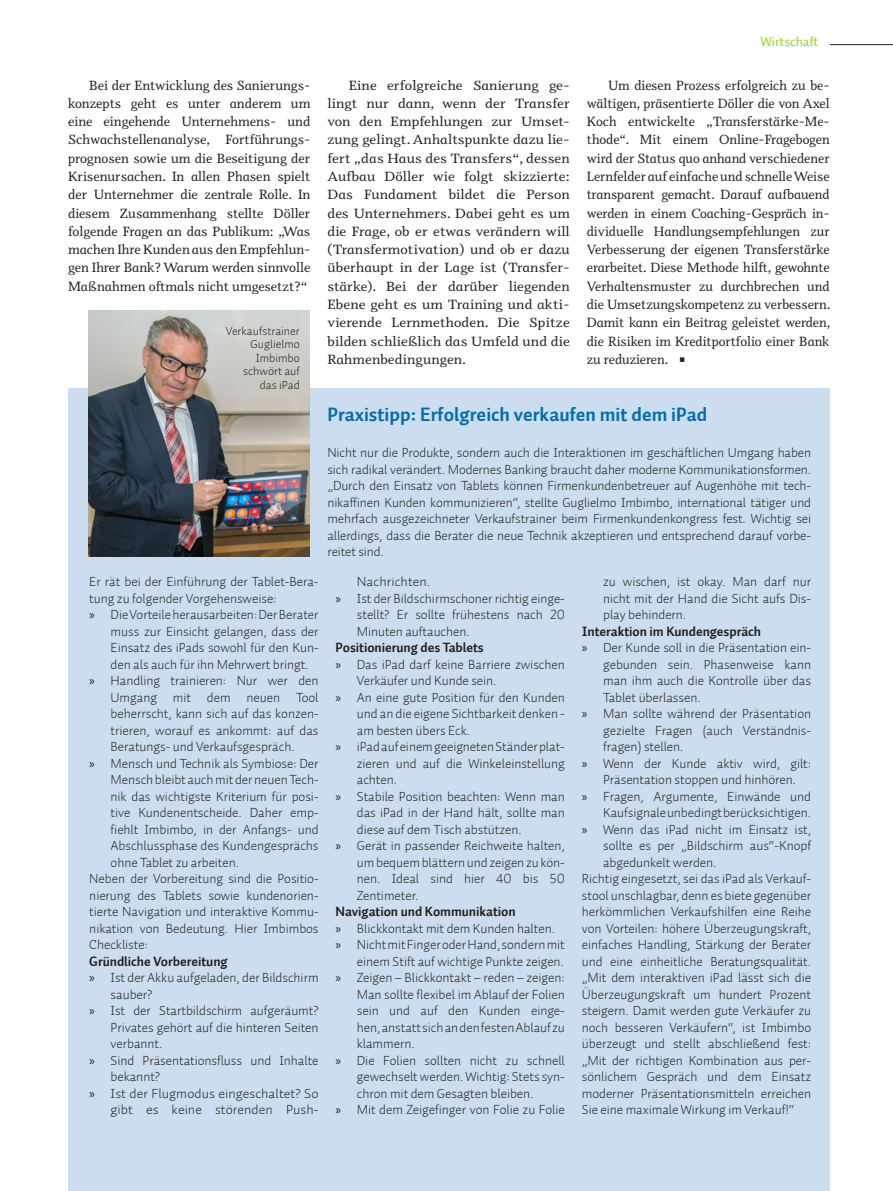
<style>
.page{position:relative;width:893px;height:1191px;background:#fff}
.page>*{position:absolute;margin:0;border:0;box-sizing:border-box;transform-origin:0 0}
.Kasten_Überschrift_s{font:19.5px "Auto 1 Bold LF";color:#006daa}
.Kasten_Fließtext_sch{font:13.5px/16.5px "Auto 1 Light LF";letter-spacing:-.005em;color:#231f20;text-align:justify}
.Fließtext{font:13.5px/18.3px "Odile";color:#231f20;text-align:justify;scale:.96 1}
.Fließtext-2{font:13.5px/18.3px "Odile";color:#231f20;text-align:justify;scale:1.04 1}
.Fließtext-3{font:13.5px/18.3px "Odile";color:#231f20;text-align:justify}
.Kasten_Fließtext_sch-2{font:13.5px "Auto 1 Bold LF";letter-spacing:-.005em;color:#231f20}
.Kasten_Fließtext_sch-3{font:13.5px/16.5px "Auto 1 Light LF";letter-spacing:-.005em;color:#231f20;text-align:right;scale:1.04 1}
.t1{font:13.5px "Auto 1";color:#93d41f}
.Bildunterschrift{font:12px/13.5px "Auto 1 Light LF";color:#231f20;text-align:right}
.s1{font-family:"Myriad Pro"}
</style>
<div class="page">
<hr style="left:830px;top:44px;width:63px;height:1px;background:#231f20">
<div style="left:68px;top:388px;width:761px;height:803px;background:#cbddee"></div>
<img style="left:89px;top:310px;width:221px;height:246px">
<p class="t1" style="left:760px;top:33px;width:60px">Wirtschaft</p>
<p class="Fließtext-3" style="left:68px;top:75px;width:244px;text-indent:21px">Bei der Entwicklung des Sanierungs&shy;konzepts geht es unter anderem um eine eingehende Unternehmens- und Schwachstellenanalyse, Fortführungs&shy;prognosen sowie um die Beseitigung der Krisenursachen. In allen Phasen spielt der Unternehmer die zentrale Rolle. In diesem Zusammenhang stellte Döller folgende Fragen an das Publikum: „Was machen Ihre Kunden aus den Empfehlun&shy;gen Ihrer Bank? Warum werden sinnvolle Maßnahmen oftmals nicht umgesetzt?“</p>
<p class="Fließtext-2" style="left:327px;top:75px;width:235px;text-indent:21px">Eine erfolgreiche Sanierung ge&shy;lingt nur dann, wenn der Transfer von den Empfehlungen zur Umset&shy;zung gelingt. Anhaltspunkte dazu lie&shy;fert „das Haus des Transfers“, dessen Aufbau Döller wie folgt skizzierte:<br>Das Fundament bildet die Person des Unternehmers. Dabei geht es um die Frage, ob er etwas verändern will (Transfermotivation) und ob er dazu überhaupt in der Lage ist (Transfer&shy;stärke). Bei der darüber liegenden Ebene geht es um Training und akti&shy;vierende Lernmethoden. Die Spitze bilden schließlich das Umfeld und die Rahmenbedingungen.</p>
<p class="Fließtext" style="left:587px;top:75px;width:255px;text-indent:21px">Um diesen Prozess erfolgreich zu be&shy;wältigen, präsentierte Döller die von Axel Koch entwickelte „Transferstärke-Me&shy;thode“. Mit einem Online-Fragebogen wird der Status quo anhand verschiedener Lernfelder auf einfache und schnelle Weise transparent gemacht. Darauf aufbauend werden in einem Coaching-Gespräch in&shy;dividuelle Handlungsempfehlungen zur Verbesserung der eigenen Transferstärke erarbeitet. Diese Methode hilft, gewohnte Verhaltensmuster zu durchbrechen und die Umsetzungskompetenz zu verbessern.<br>Damit kann ein Beitrag geleistet werden, die Risiken im Kreditportfolio einer Bank zu reduzieren.</p>
<p class="Bildunterschrift" style="left:226px;top:324px;width:76px">Verkaufstrainer<br>Guglielmo<br>Imbimbo schwört auf das iPad</p>
<p class="Kasten_Überschrift_s" style="left:327px;top:402px;width:381px">Praxistipp: Erfolgreich verkaufen mit dem iPad</p>
<p class="Kasten_Fließtext_sch" style="left:89px;top:573px;width:231px">Er rät bei der Einführung der Tablet-Bera&shy;tung zu folgender Vorgehensweise:</p>
<p class="Kasten_Fließtext_sch" style="left:111px;top:606px;width:210px;text-indent:-21px"><span class="s1">»</span> Die Vorteile herausarbeiten: Der Berater muss zur Einsicht gelangen, dass der Einsatz des iPads sowohl für den Kun&shy;den als auch für ihn Mehrwert bringt.</p>
<p class="Kasten_Fließtext_sch" style="left:111px;top:672px;width:209px;text-indent:-21px"><span class="s1">»</span> Handling trainieren: Nur wer den Umgang mit dem neuen Tool beherrscht, kann sich auf das konzen&shy;trieren, worauf es ankommt: auf das Beratungs- und Verkaufsgespräch.</p>
<p class="Kasten_Fließtext_sch" style="left:111px;top:755px;width:210px;text-indent:-21px"><span class="s1">»</span> Mensch und Technik als Symbiose: Der Mensch bleibt auch mit der neuen Tech&shy;nik das wichtigste Kriterium für posi&shy;tive Kundenentscheide. Daher emp&shy;fiehlt Imbimbo, in der Anfangs- und Abschlussphase des Kundengesprächs ohne Tablet zu arbeiten.</p>
<p class="Kasten_Fließtext_sch" style="left:89px;top:870px;width:231px">Neben der Vorbereitung sind die Positio&shy;nierung des Tablets sowie kundenorien&shy;tierte Navigation und interaktive Kommu&shy;nikation von Bedeutung. Hier Imbimbos Checkliste:</p>
<p class="Kasten_Fließtext_sch-2" style="left:89px;top:952px;width:140px">Gründliche Vorbereitung</p>
<p class="Kasten_Fließtext_sch" style="left:111px;top:969px;width:210px;text-indent:-21px"><span class="s1">»</span> Ist der Akku aufgeladen, der Bildschirm sauber?</p>
<p class="Kasten_Fließtext_sch" style="left:111px;top:1002px;width:209px;text-indent:-21px"><span class="s1">»</span> Ist der Startbildschirm aufgeräumt?<br>Privates gehört auf die hinteren Seiten verbannt.</p>
<p class="Kasten_Fließtext_sch" style="left:111px;top:1052px;width:209px;text-indent:-21px"><span class="s1">»</span> Sind Präsentationsfluss und Inhalte bekannt?</p>
<p class="Kasten_Fließtext_sch-3" style="left:89px;top:1085px;width:222px"><span class="s1">»</span> Ist der Flugmodus eingeschaltet? So gibt es keine störenden Push-</p>
<p class="Kasten_Fließtext_sch" style="left:327px;top:444px;width:485px">Nicht nur die Produkte, sondern auch die Interaktionen im geschäftlichen Umgang haben sich radikal verändert. Modernes Banking braucht daher moderne Kommunikationsformen. „Durch den Einsatz von Tablets können Firmenkundenbetreuer auf Augenhöhe mit tech&shy;nikaffinen Kunden kommunizieren“, stellte Guglielmo Imbimbo, international tätiger und mehrfach ausgezeichneter Verkaufstrainer beim Firmenkundenkongress fest. Wichtig sei allerdings, dass die Berater die neue Technik akzeptieren und entsprechend darauf vorbe&shy;reitet sind.</p>
<p class="Kasten_Fließtext_sch-3" style="left:357px;top:573px;width:72px">Nachrichten.</p>
<p class="Kasten_Fließtext_sch" style="left:357px;top:590px;width:210px;text-indent:-21px"><span class="s1">»</span> Ist der Bildschirmschoner richtig einge&shy;stellt? Er sollte frühestens nach 20<br>Minuten auftauchen.</p>
<p class="Kasten_Fließtext_sch-2" style="left:336px;top:639px;width:150px">Positionierung des Tablets</p>
<p class="Kasten_Fließtext_sch" style="left:357px;top:656px;width:209px;text-indent:-21px"><span class="s1">»</span> Das iPad darf keine Barriere zwischen<br>Verkäufer und Kunde sein.</p>
<p class="Kasten_Fließtext_sch" style="left:357px;top:689px;width:210px;text-indent:-21px"><span class="s1">»</span> An eine gute Position für den Kunden und an die eigene Sichtbarkeit denken - am besten übers Eck.</p>
<p class="Kasten_Fließtext_sch" style="left:357px;top:738px;width:210px;text-indent:-21px"><span class="s1">»</span> iPad auf einem geeigneten Ständer plat&shy;zieren und auf die Winkeleinstellung achten.</p>
<p class="Kasten_Fließtext_sch" style="left:357px;top:788px;width:210px;text-indent:-21px"><span class="s1">»</span> Stabile Position beachten: Wenn man das iPad in der Hand hält, sollte man diese auf dem Tisch abstützen.</p>
<p class="Kasten_Fließtext_sch" style="left:357px;top:837px;width:210px;text-indent:-21px"><span class="s1">»</span> Gerät in passender Reichweite halten, um bequem blättern und zeigen zu kön&shy;nen. Ideal sind hier 40 bis 50<br>Zentimeter.</p>
<p class="Kasten_Fließtext_sch-2" style="left:336px;top:903px;width:182px">Navigation und Kommunikation</p>
<p class="Kasten_Fließtext_sch" style="left:336px;top:920px;width:221px"><span class="s1">»</span> Blickkontakt mit dem Kunden halten.</p>
<p class="Kasten_Fließtext_sch" style="left:336px;top:936px;width:231px;text-align:right"><span class="s1">»</span> Nicht mit Finger oder Hand, sondern mit einem Stift auf wichtige Punkte zeigen.</p>
<p class="Kasten_Fließtext_sch" style="left:357px;top:969px;width:209px;text-indent:-21px"><span class="s1">»</span> Zeigen – Blickkontakt – reden – zeigen:<br>Man sollte flexibel im Ablauf der Folien sein und auf den Kunden einge&shy;hen, anstatt sich an den festen Ablauf zu klammern.</p>
<p class="Kasten_Fließtext_sch" style="left:357px;top:1052px;width:210px;text-indent:-21px"><span class="s1">»</span> Die Folien sollten nicht zu schnell gewechselt werden. Wichtig: Stets syn&shy;chron mit dem Gesagten bleiben.</p>
<p class="Kasten_Fließtext_sch" style="left:336px;top:1101px;width:231px"><span class="s1">»</span> Mit dem Zeigefinger von Folie zu Folie</p>
<p class="Kasten_Fließtext_sch" style="left:603px;top:573px;width:209px">zu wischen, ist okay. Man darf nur nicht mit der Hand die Sicht aufs Dis&shy;play behindern.</p>
<p class="Kasten_Fließtext_sch-2" style="left:582px;top:622px;width:181px">Interaktion im Kundengespräch</p>
<p class="Kasten_Fließtext_sch" style="left:603px;top:639px;width:210px;text-indent:-21px"><span class="s1">»</span> Der Kunde soll in die Präsentation ein&shy;gebunden sein. Phasenweise kann man ihm auch die Kontrolle über das Tablet überlassen.</p>
<p class="Kasten_Fließtext_sch" style="left:603px;top:705px;width:209px;text-indent:-21px"><span class="s1">»</span> Man sollte während der Präsentation gezielte Fragen (auch Verständnis&shy;fragen) stellen.</p>
<p class="Kasten_Fließtext_sch" style="left:582px;top:755px;width:231px;text-align:center"><span class="s1">»</span> Wenn der Kunde aktiv wird, gilt:<br>Präsentation stoppen und hinhören.</p>
<p class="Kasten_Fließtext_sch" style="left:582px;top:788px;width:231px;text-align:right"><span class="s1">»</span> Fragen, Argumente, Einwände und<br>Kaufsignale unbedingt berücksichtigen.</p>
<p class="Kasten_Fließtext_sch" style="left:603px;top:821px;width:209px;text-indent:-21px"><span class="s1">»</span> Wenn das iPad nicht im Einsatz ist, sollte es per „Bildschirm aus“-Knopf abgedunkelt werden.</p>
<p class="Kasten_Fließtext_sch" style="left:582px;top:870px;width:231px">Richtig eingesetzt, sei das iPad als Verkauf&shy;stool unschlagbar, denn es biete gegenüber herkömmlichen Verkaufshilfen eine Reihe von Vorteilen: höhere Überzeugungskraft, einfaches Handling, Stärkung der Berater und eine einheitliche Beratungsqualität. „Mit dem interaktiven iPad lässt sich die Überzeugungskraft um hundert Prozent steigern. Damit werden gute Verkäufer zu noch besseren Verkäufern“, ist Imbimbo überzeugt und stellt abschließend fest: „Mit der richtigen Kombination aus per&shy;sönlichem Gespräch und dem Einsatz moderner Präsentationsmitteln erreichen Sie eine maximale Wirkung im Verkauf!“</p>
</div>
